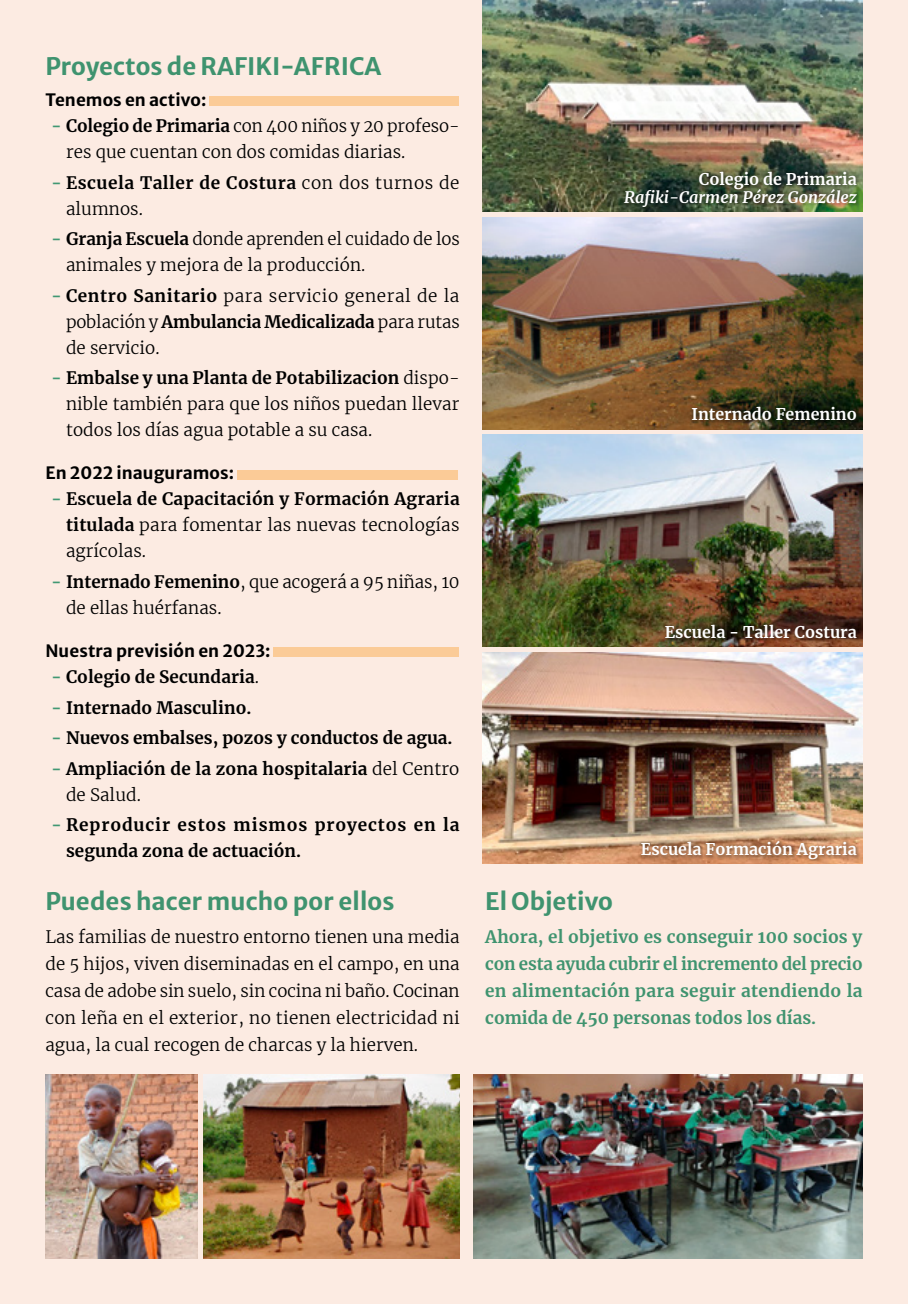
<style>
.page{position:relative;width:908px;height:1304px;background:#fff}
.page>*{position:absolute;margin:0;border:0;box-sizing:border-box;transform-origin:0 0}
.t1{font:700 24px "Merriweather Sans";color:#3f936f}
.t2{font:300 17px/26px "Merriweather";letter-spacing:.005em;color:#000;text-align:justify}
.t3{font:700 17px/26px "Merriweather";letter-spacing:.01em;color:#000;text-align:justify}
.t4{font:700 17px/27px "Merriweather";color:#3f936f;text-align:justify}
.t5{font:700 17px/26px "Merriweather";letter-spacing:.05em;color:#000}
.t6{font:700 17px "Merriweather Sans";letter-spacing:.005em;color:#000}
.t7{font:700 17px/26px "Merriweather";letter-spacing:.03em;color:#000}
.t8{font:700 16px "Merriweather";color:#fff}
.t9{font:italic 700 16px "Merriweather";color:#fff}
.s1{font-weight:700;color:#419873}
.s2{font-weight:700}
.s3{color:#419873}
.s4{font-weight:300}
</style>
<div class="page">
<div style="left:0;top:0;width:907px;height:1304px;background:#fcebe2"></div>
<div style="left:209px;top:97px;width:250px;height:9px;background:#fbcb97"></div>
<div style="left:237px;top:470px;width:220px;height:9px;background:#fbcb97"></div>
<div style="left:274px;top:647px;width:185px;height:10px;background:#fbcb97"></div>
<img style="left:482px;top:0;width:380px;height:212px">
<img style="left:482px;top:218px;width:380px;height:211px">
<img style="left:482px;top:435px;width:380px;height:211px">
<img style="left:482px;top:652px;width:380px;height:212px">
<img style="left:203px;top:1074px;width:256px;height:185px">
<img style="left:45px;top:1074px;width:152px;height:185px">
<img style="left:473px;top:1074px;width:389px;height:185px">
<div style="left:641px;top:841px;width:219px;height:22px;background:#000;opacity:.16"></div>
<div style="left:639px;top:839px;width:219px;height:22px;background:#000;opacity:.35"></div>
<div style="left:664px;top:624px;width:197px;height:18px;background:#000;opacity:.16"></div>
<div style="left:662px;top:622px;width:196px;height:18px;background:#000;opacity:.35"></div>
<div style="left:691px;top:406px;width:168px;height:18px;background:#000;opacity:.16"></div>
<div style="left:689px;top:404px;width:169px;height:18px;background:#000;opacity:.35"></div>
<div style="left:623px;top:171px;width:238px;height:40px;background:#000;opacity:.16"></div>
<div style="left:621px;top:169px;width:238px;height:40px;background:#000;opacity:.35"></div>
<h1 class="t1" style="left:45px;top:45px;width:337px">Proyectos de RAFIKI-AFRICA</h1>
<p class="t6" style="left:45px;top:85px;width:162px">Tenemos en activo:</p>
<p class="t2" style="left:66px;top:113px;width:395px;text-indent:-15px"><span class="s1">-</span> <span class="s2">Colegio de Primaria</span> con 400 niños y 20 profeso&shy;res que cuentan con dos comidas diarias.</p>
<p class="t7" style="left:66px;top:169px;width:395px;text-indent:-15px"><span class="s3">-</span> Escuela Taller de Costura <span class="s4">con dos turnos de alumnos.</span></p>
<p class="t2" style="left:66px;top:226px;width:395px;text-indent:-15px"><span class="s1">-</span> <span class="s2">Granja Escuela</span> donde aprenden el cuidado de los animales y mejora de la producción.</p>
<p class="t2" style="left:66px;top:282px;width:395px;text-indent:-15px"><span class="s1">-</span> <span class="s2">Centro Sanitario</span> para servicio general de la población y <span class="s2">Ambulancia Medicalizada</span> para rutas de servicio.</p>
<p class="t2" style="left:66px;top:365px;width:395px;text-indent:-15px"><span class="s1">-</span> <span class="s2">Embalse y una Planta de Potabilizacion</span> dispo&shy;nible también para que los niños puedan llevar todos los días agua potable a su casa.</p>
<p class="t6" style="left:45px;top:458px;width:190px">En 2022 inauguramos:</p>
<p class="t3" style="left:66px;top:486px;width:395px;text-indent:-15px"><span class="s3">-</span> Escuela de Capacitación y Formación Agraria titulada <span class="s4">para fomentar las nuevas tecnologías agrícolas.</span></p>
<p class="t2" style="left:66px;top:568px;width:395px;text-indent:-15px"><span class="s1">-</span> <span class="s2">Internado Femenino</span>, que acogerá a 95 niñas, 10 de ellas huérfanas.</p>
<p class="t6" style="left:45px;top:636px;width:227px">Nuestra previsión en 2023:</p>
<p class="t3" style="left:51px;top:663px;width:209px"><span class="s3">-</span> Colegio de Secundaria<span class="s4">.</span></p>
<p class="t3" style="left:51px;top:694px;width:202px"><span class="s3">-</span> Internado Masculino.</p>
<p class="t3" style="left:51px;top:724px;width:403px"><span class="s3">-</span> Nuevos embalses, pozos y conductos de agua.</p>
<p class="t3" style="left:66px;top:755px;width:395px;text-indent:-15px"><span class="s3">-</span> Ampliación de la zona hospitalaria <span class="s4">del Centro de Salud.</span></p>
<p class="t5" style="left:66px;top:811px;width:395px;text-indent:-15px"><span class="s3">-</span> Reproducir estos mismos proyectos en la segunda zona de actuación.</p>
<h1 class="t1" style="left:45px;top:880px;width:350px">Puedes hacer mucho por ellos</h1>
<p class="t2" style="left:45px;top:922px;width:416px;line-height:27px">Las familias de nuestro entorno tienen una media de 5 hijos, viven diseminadas en el campo, en una casa de adobe sin suelo, sin cocina ni baño. Cocinan con leña en el exterior, no tienen electricidad ni agua, la cual recogen de charcas y la hierven.</p>
<p class="t8" style="left:698px;top:168px;width:159px">Colegio de Primaria</p>
<p class="t9" style="left:623px;top:186px;width:234px">Rafiki-Carmen Pérez González</p>
<p class="t8" style="left:691px;top:403px;width:167px">Internado Femenino</p>
<p class="t8" style="left:664px;top:621px;width:193px">Escuela - Taller Costura</p>
<p class="t8" style="left:640px;top:838px;width:217px">Escuela Formación Agraria</p>
<h1 class="t1" style="left:485px;top:880px;width:129px">El Objetivo</h1>
<p class="t4" style="left:485px;top:922px;width:379px">Ahora, el objetivo es conseguir 100 socios y con esta ayuda cubrir el incremento del precio en alimentación para seguir atendiendo la comida de 450 personas todos los días.</p>
</div>
